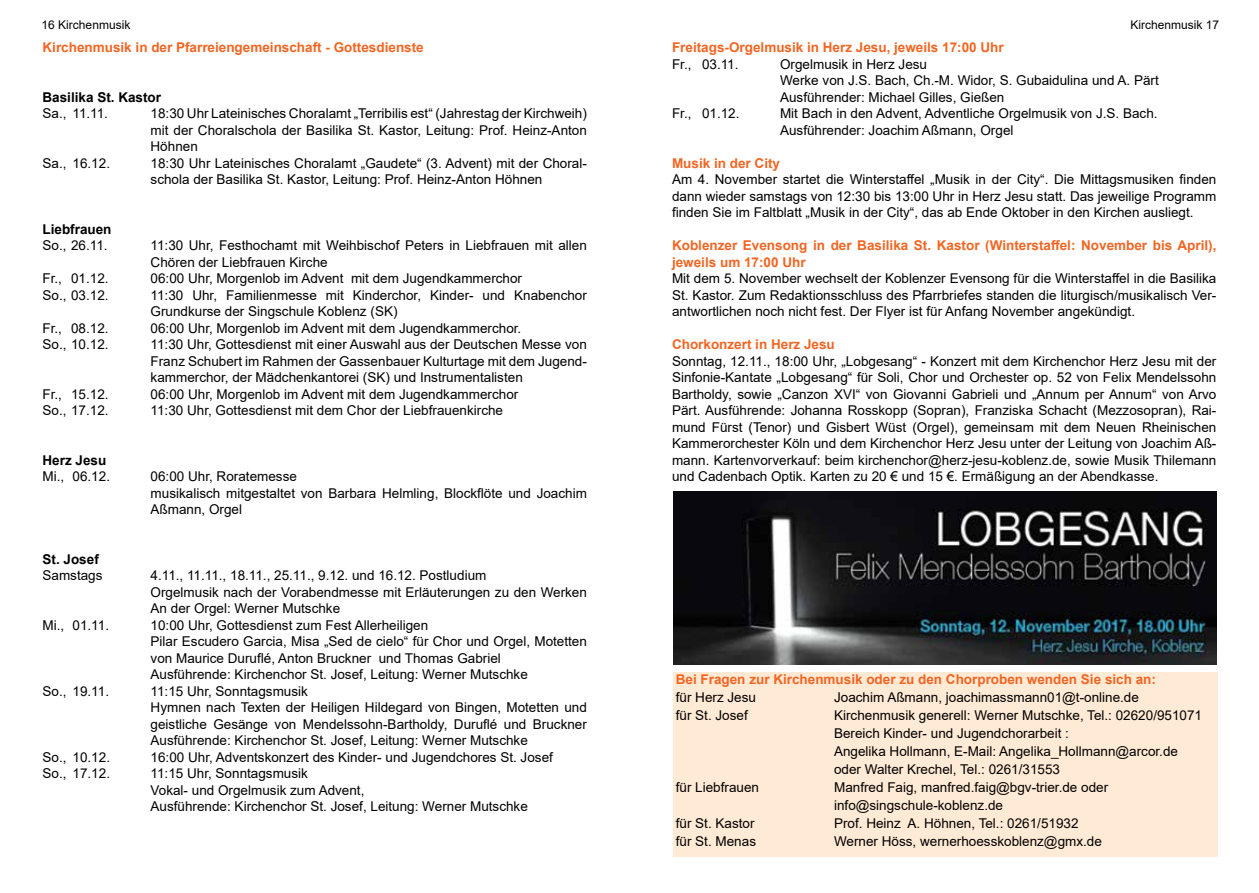
<style>
.page{position:relative;width:1259px;height:893px;background:#fff}
.page>*{position:absolute;margin:0;border:0;box-sizing:border-box;transform-origin:0 0}
.t1{font:13.5px/16.5px "Arial";color:#000}
.t2{font:700 13.5px/16.5px "Arial";color:#f26522}
.t3{font:700 13.5px "Arial";color:#000}
.t4{font:12px "Arial";color:#000}
</style>
<div class="page">
<div style="left:673px;top:672px;width:544px;height:184px;background:#ffead5"></div>
<img style="left:673px;top:492px;width:543px;height:172px">
<p class="t4" style="left:42px;top:17px;width:90px">16 Kirchenmusik</p>
<p class="t2" style="left:43px;top:40px;width:383px">Kirchenmusik in der Pfarreiengemeinschaft - Gottesdienste</p>
<p class="t3" style="left:43px;top:88px;width:120px">Basilika St. Kastor</p>
<p class="t1" style="left:43px;top:105px;width:67px">Sa., 11.11.</p>
<p class="t1" style="left:151px;top:105px;width:438px;text-align:justify">18:30 Uhr Lateinisches Choralamt „Terribilis est“ (Jahrestag der Kirchweih) mit der Choralschola der Basilika St. Kastor, Leitung: Prof. Heinz-Anton Höhnen</p>
<p class="t1" style="left:43px;top:155px;width:69px">Sa., 16.12.</p>
<p class="t1" style="left:151px;top:155px;width:438px">18:30 Uhr Lateinisches Choralamt „Gaudete“ (3. Advent) mit der Choral&shy;schola der Basilika St. Kastor, Leitung: Prof. Heinz-Anton Höhnen</p>
<p class="t3" style="left:43px;top:220px;width:71px">Liebfrauen</p>
<p class="t1" style="left:43px;top:237px;width:67px">So., 26.11.</p>
<p class="t1" style="left:151px;top:237px;width:438px">11:30 Uhr, Festhochamt mit Weihbischof Peters in Liebfrauen mit allen<br>Chören der Liebfrauen Kirche</p>
<p class="t1" style="left:43px;top:270px;width:68px">Fr., 01.12.</p>
<p class="t1" style="left:151px;top:270px;width:373px">06:00 Uhr, Morgenlob im Advent mit dem Jugendkammerchor</p>
<p class="t1" style="left:43px;top:287px;width:68px">So., 03.12.</p>
<p class="t1" style="left:151px;top:287px;width:438px">11:30 Uhr, Familienmesse mit Kinderchor, Kinder- und Knabenchor<br>Grundkurse der Singschule Koblenz (SK)</p>
<p class="t1" style="left:43px;top:320px;width:68px">Fr., 08.12.</p>
<p class="t1" style="left:151px;top:320px;width:372px">06:00 Uhr, Morgenlob im Advent mit dem Jugendkammerchor.</p>
<p class="t1" style="left:43px;top:336px;width:68px">So., 10.12.</p>
<p class="t1" style="left:151px;top:336px;width:438px;text-align:justify">11:30 Uhr, Gottesdienst mit einer Auswahl aus der Deutschen Messe von Franz Schubert im Rahmen der Gassenbauer Kulturtage mit dem Jugend&shy;kammerchor, der Mädchenkantorei (SK) und Instrumentalisten</p>
<p class="t1" style="left:43px;top:386px;width:68px">Fr., 15.12.</p>
<p class="t1" style="left:151px;top:386px;width:369px">06:00 Uhr, Morgenlob im Advent mit dem Jugendkammerchor</p>
<p class="t1" style="left:43px;top:402px;width:68px">So., 17.12.</p>
<p class="t1" style="left:151px;top:402px;width:354px">11:30 Uhr, Gottesdienst mit dem Chor der Liebfrauenkirche</p>
<p class="t3" style="left:43px;top:451px;width:65px">Herz Jesu</p>
<p class="t1" style="left:43px;top:468px;width:69px">Mi., 06.12.</p>
<p class="t1" style="left:151px;top:468px;width:438px">06:00 Uhr, Roratemesse<br>musikalisch mitgestaltet von Barbara Helmling, Blockflöte und Joachim<br>Aßmann, Orgel</p>
<p class="t3" style="left:43px;top:550px;width:58px">St. Josef</p>
<p class="t1" style="left:43px;top:567px;width:62px">Samstags</p>
<p class="t1" style="left:151px;top:567px;width:438px">4.11., 11.11., 18.11., 25.11., 9.12. und 16.12. Postludium<br>Orgelmusik nach der Vorabendmesse mit Erläuterungen zu den Werken<br>An der Orgel: Werner Mutschke</p>
<p class="t1" style="left:43px;top:617px;width:68px">Mi., 01.11.</p>
<p class="t1" style="left:151px;top:617px;width:438px">10:00 Uhr, Gottesdienst zum Fest Allerheiligen<br>Pilar Escudero Garcia, Misa „Sed de cielo“ für Chor und Orgel, Motetten von Maurice Duruflé, Anton Bruckner und Thomas Gabriel<br>Ausführende: Kirchenchor St. Josef, Leitung: Werner Mutschke</p>
<p class="t1" style="left:43px;top:683px;width:68px">So., 19.11.</p>
<p class="t1" style="left:151px;top:683px;width:438px">11:15 Uhr, Sonntagsmusik<br>Hymnen nach Texten der Heiligen Hildegard von Bingen, Motetten und geistliche Gesänge von Mendelssohn-Bartholdy, Duruflé und Bruckner Ausführende: Kirchenchor St. Josef, Leitung: Werner Mutschke</p>
<p class="t1" style="left:43px;top:749px;width:69px">So., 10.12.</p>
<p class="t1" style="left:151px;top:749px;width:404px">16:00 Uhr, Adventskonzert des Kinder- und Jugendchores St. Josef</p>
<p class="t1" style="left:43px;top:765px;width:69px">So., 17.12.</p>
<p class="t1" style="left:151px;top:765px;width:379px">11:15 Uhr, Sonntagsmusik<br>Vokal- und Orgelmusik zum Advent,<br>Ausführende: Kirchenchor St. Josef, Leitung: Werner Mutschke</p>
<p class="t4" style="left:1130px;top:17px;width:90px">Kirchenmusik 17</p>
<p class="t2" style="left:672px;top:40px;width:333px">Freitags-Orgelmusik in Herz Jesu, jeweils 17:00 Uhr</p>
<p class="t1" style="left:672px;top:56px;width:68px">Fr., 03.11.</p>
<p class="t1" style="left:780px;top:56px;width:380px">Orgelmusik in Herz Jesu<br>Werke von J.S. Bach, Ch.-M. Widor, S. Gubaidulina und A. Pärt<br>Ausführender: Michael Gilles, Gießen</p>
<p class="t1" style="left:672px;top:105px;width:69px">Fr., 01.12.</p>
<p class="t1" style="left:780px;top:105px;width:379px">Mit Bach in den Advent, Adventliche Orgelmusik von J.S. Bach.<br>Ausführender: Joachim Aßmann, Orgel</p>
<p class="t2" style="left:672px;top:155px;width:110px">Musik in der City</p>
<p class="t1" style="left:672px;top:171px;width:546px;text-align:justify">Am 4. November startet die Winterstaffel „Musik in der City“. Die Mittagsmusiken finden dann wieder samstags von 12:30 bis 13:00 Uhr in Herz Jesu statt. Das jeweilige Programm finden Sie im Faltblatt „Musik in der City“, das ab Ende Oktober in den Kirchen ausliegt.</p>
<p class="t2" style="left:672px;top:237px;width:546px">Koblenzer Evensong in der Basilika St. Kastor (Winterstaffel: November bis April), jeweils um 17:00 Uhr</p>
<p class="t1" style="left:672px;top:270px;width:546px;text-align:justify">Mit dem 5. November wechselt der Koblenzer Evensong für die Winterstaffel in die Basilika St. Kastor. Zum Redaktionsschluss des Pfarrbriefes standen die liturgisch/musikalisch Ver&shy;antwortlichen noch nicht fest. Der Flyer ist für Anfang November angekündigt.</p>
<p class="t2" style="left:672px;top:336px;width:164px">Chorkonzert in Herz Jesu</p>
<p class="t1" style="left:672px;top:353px;width:546px;text-align:justify">Sonntag, 12.11., 18:00 Uhr, „Lobgesang“ - Konzert mit dem Kirchenchor Herz Jesu mit der Sinfonie-Kantate „Lobgesang“ für Soli, Chor und Orchester op. 52 von Felix Mendelssohn Bartholdy, sowie „Canzon XVI“ von Giovanni Gabrieli und „Annum per Annum“ von Arvo Pärt. Ausführende: Johanna Rosskopp (Sopran), Franziska Schacht (Mezzosopran), Rai&shy;mund Fürst (Tenor) und Gisbert Wüst (Orgel), gemeinsam mit dem Neuen Rheinischen Kammerorchester Köln und dem Kirchenchor Herz Jesu unter der Leitung von Joachim Aß&shy;mann. Kartenvorverkauf: beim kirchenchor@herz-jesu-koblenz.de, sowie Musik Thilemann und Cadenbach Optik. Karten zu 20 € und 15 €. Ermäßigung an der Abendkasse.</p>
<p class="t2" style="left:676px;top:671px;width:482px">Bei Fragen zur Kirchenmusik oder zu den Chorproben wenden Sie sich an:</p>
<p class="t1" style="left:676px;top:689px;width:82px">für Herz Jesu</p>
<p class="t1" style="left:834px;top:689px;width:306px">Joachim Aßmann, joachimassmann01@t-online.de</p>
<p class="t1" style="left:676px;top:707px;width:74px">für St. Josef</p>
<p class="t1" style="left:834px;top:706px;width:369px;line-height:18px">Kirchenmusik generell: Werner Mutschke, Tel.: 02620/951071<br>Bereich Kinder- und Jugendchorarbeit :<br>Angelika Hollmann, E-Mail: Angelika_Hollmann@arcor.de oder Walter Krechel, Tel.: 0261/31553</p>
<p class="t1" style="left:676px;top:779px;width:85px">für Liebfrauen</p>
<p class="t1" style="left:834px;top:778px;width:276px;line-height:18px">Manfred Faig, manfred.faig@bgv-trier.de oder info@singschule-koblenz.de</p>
<p class="t1" style="left:676px;top:815px;width:80px">für St. Kastor</p>
<p class="t1" style="left:834px;top:815px;width:246px">Prof. Heinz A. Höhnen, Tel.: 0261/51932</p>
<p class="t1" style="left:676px;top:833px;width:82px">für St. Menas</p>
<p class="t1" style="left:834px;top:833px;width:269px">Werner Höss, wernerhoesskoblenz@gmx.de</p>
</div>
